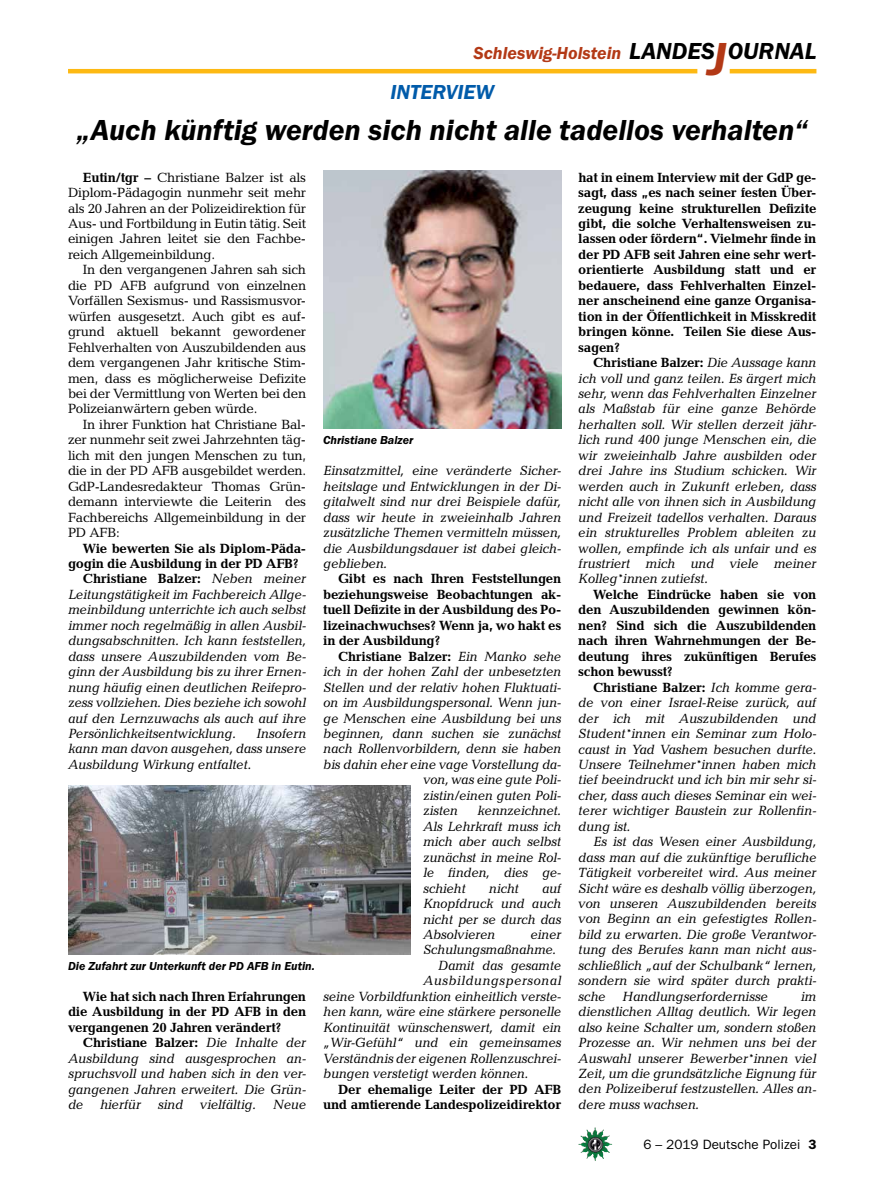
<style>
.page{position:relative;width:893px;height:1191px;background:#fff}
.page>*{position:absolute;margin:0;border:0;box-sizing:border-box;transform-origin:0 0}
.t1{font:italic 600 30px "Franklin Gothic Itc T";color:#000}
.t2{font:italic 600 24px "Franklin Gothic Itc T";color:#000}
.t3{font:italic 600 21px "Franklin Gothic Itc T";color:#005baa}
.t4{font:italic 600 18px "Franklin Gothic Itc T";color:#b33916}
.t5{font:italic 13.5px/15.5px "Candida";letter-spacing:-.02em;color:#000;text-align:justify}
.t6{font:700 13.5px/15.5px "Candida";letter-spacing:-.02em;color:#000;text-align:justify}
.t7{font:13.5px/15.5px "Candida";letter-spacing:-.02em;color:#000;text-align:justify}
.t8{font:13.5px "Franklin Gothic";color:#000}
.t9{font:italic 13.5px "Candida";letter-spacing:.03em;color:#000}
.t10{font:italic 600 12px "Franklin Gothic Itc T";color:#000}
.s1{font-size:48px;color:#b33916}
.s2{font-weight:700}
.s3{font-weight:400;font-style:italic}
.s4{font-weight:700;font-style:normal}
.s5{font-weight:600}
</style>
<div class="page">
<img style="left:578px;top:1127px;width:17px;height:25px">
<hr style="left:730px;top:69px;width:86px;height:4px;background:#fdb913">
<hr style="left:68px;top:69px;width:629px;height:4px;background:#fdb913">
<img style="left:323px;top:170px;width:238px;height:259px">
<img style="left:68px;top:785px;width:342px;height:169px">
<h3 class="t4" style="left:473px;top:42px;width:149px">Schleswig-Holstein</h3>
<h2 class="t2" style="left:629px;top:37px;width:189px">LANDES<span class="s1">J</span>OURNAL</h2>
<h3 class="t3" style="left:390px;top:80px;width:20px">Interview</h3>
<h1 class="t1" style="left:77px;top:112px;width:732px">„Auch künftig werden sich nicht alle tadellos verhalten“</h1>
<p class="t7" style="left:68px;top:169px;width:240px;text-indent:15px"><span class="s2">Eutin/tgr –</span> Christiane Balzer ist als Diplom-Pädagogin nunmehr seit mehr als 20 Jahren an der Polizeidirektion für Aus- und Fortbildung in Eutin tätig. Seit einigen Jahren leitet sie den Fachbe&shy;reich Allgemeinbildung.</p>
<p class="t7" style="left:68px;top:262px;width:240px;text-indent:15px">In den vergangenen Jahren sah sich die PD AFB aufgrund von einzelnen Vorfällen Sexismus- und Rassismusvor&shy;würfen ausgesetzt. Auch gibt es auf&shy;grund aktuell bekannt gewordener Fehlverhalten von Auszubildenden aus dem vergangenen Jahr kritische Stim&shy;men, dass es möglicherweise Defizite bei der Vermittlung von Werten bei den Polizeianwärtern geben würde.</p>
<p class="t7" style="left:68px;top:416px;width:240px;text-indent:15px">In ihrer Funktion hat Christiane Bal&shy;zer nunmehr seit zwei Jahrzehnten täg&shy;lich mit den jungen Menschen zu tun, die in der PD AFB ausgebildet werden.<br>GdP-Landesredakteur Thomas Grün&shy;demann interviewte die Leiterin des Fachbereichs Allgemeinbildung in der PD AFB:</p>
<p class="t6" style="left:83px;top:540px;width:225px">Wie bewerten Sie als Diplom-Päda-</p>
<p class="t6" style="left:68px;top:555px;width:232px">gogin die Ausbildung in der PD AFB?</p>
<p class="t6" style="left:83px;top:571px;width:225px">Christiane Balzer: <span class="s3">Neben meiner</span></p>
<p class="t5" style="left:68px;top:586px;width:240px">Leitungstätigkeit im Fachbereich Allge-</p>
<p class="t5" style="left:68px;top:602px;width:240px">meinbildung unterrichte ich auch selbst</p>
<p class="t5" style="left:68px;top:617px;width:240px">immer noch regelmäßig in allen Ausbil-</p>
<p class="t5" style="left:68px;top:633px;width:240px">dungsabschnitten. Ich kann feststellen,</p>
<p class="t5" style="left:68px;top:648px;width:240px">dass unsere Auszubildenden vom Be-</p>
<p class="t5" style="left:68px;top:664px;width:240px">ginn der Ausbildung bis zu ihrer Ernen-</p>
<p class="t5" style="left:68px;top:679px;width:240px">nung häufig einen deutlichen Reifepro-</p>
<p class="t5" style="left:68px;top:694px;width:240px">zess vollziehen. Dies beziehe ich sowohl</p>
<p class="t5" style="left:68px;top:710px;width:240px">auf den Lernzuwachs als auch auf ihre</p>
<p class="t5" style="left:68px;top:725px;width:170px">Persönlichkeitsentwicklung.</p>
<p class="t5" style="left:68px;top:725px;width:240px;text-indent:188px">Insofern kann man davon ausgehen, dass unsere Ausbildung Wirkung entfaltet.</p>
<p class="t10" style="left:68px;top:959px;width:248px">Die Zufahrt zur Unterkunft der PD AFB in Eutin.</p>
<p class="t6" style="left:68px;top:988px;width:240px;text-indent:15px">Wie hat sich nach Ihren Erfahrungen die Ausbildung in der PD AFB in den vergangenen 20 Jahren verändert?</p>
<p class="t5" style="left:68px;top:1034px;width:240px;text-indent:15px"><span class="s4">Christiane Balzer:</span> Die Inhalte der Ausbildung sind ausgesprochen an&shy;spruchsvoll und haben sich in den ver&shy;gangenen Jahren erweitert. Die Grün&shy;de hierfür sind vielfältig. Neue</p>
<p class="t10" style="left:323px;top:433px;width:92px">Christiane Balzer</p>
<p class="t5" style="left:323px;top:463px;width:240px">Einsatzmittel, eine veränderte Sicher&shy;heitslage und Entwicklungen in der Di&shy;gitalwelt sind nur drei Beispiele dafür, dass wir heute in zweieinhalb Jahren zusätzliche Themen vermitteln müssen, die Ausbildungsdauer ist dabei gleich&shy;geblieben.</p>
<p class="t6" style="left:323px;top:571px;width:240px;text-indent:15px">Gibt es nach Ihren Feststellungen beziehungsweise Beobachtungen ak&shy;tuell Defizite in der Ausbildung des Po&shy;lizeinachwuchses? Wenn ja, wo hakt es in der Ausbildung?</p>
<p class="t6" style="left:338px;top:648px;width:225px">Christiane Balzer: <span class="s3">Ein Manko sehe</span></p>
<p class="t5" style="left:323px;top:664px;width:240px">ich in der hohen Zahl der unbesetzten</p>
<p class="t5" style="left:323px;top:679px;width:240px">Stellen und der relativ hohen Fluktuati-</p>
<p class="t5" style="left:323px;top:694px;width:240px">on im Ausbildungspersonal. Wenn jun-</p>
<p class="t5" style="left:323px;top:710px;width:240px">ge Menschen eine Ausbildung bei uns</p>
<p class="t5" style="left:323px;top:725px;width:240px">beginnen, dann suchen sie zunächst</p>
<p class="t5" style="left:323px;top:741px;width:240px">nach Rollenvorbildern, denn sie haben</p>
<p class="t5" style="left:323px;top:756px;width:240px">bis dahin eher eine vage Vorstellung da-</p>
<p class="t5" style="left:423px;top:772px;width:140px">von, was eine gute Poli-</p>
<p class="t5" style="left:423px;top:787px;width:140px">zistin/einen guten Poli-</p>
<p class="t5" style="left:423px;top:803px;width:36px">zisten</p>
<p class="t5" style="left:423px;top:803px;width:140px;text-indent:54px">kennzeichnet.<br>Als Lehrkraft muss ich mich aber auch selbst zunächst in meine Rol&shy;le finden, dies ge&shy;schieht</p>
<p class="t5" style="left:423px;top:880px;width:140px;text-indent:119px">auf Knopfdruck und auch nicht per se durch das Absolvieren</p>
<p class="t5" style="left:489px;top:880px;width:32px">nicht</p>
<p class="t5" style="left:530px;top:926px;width:32px">einer</p>
<p class="t5" style="left:423px;top:942px;width:135px">Schulungsmaßnahme.</p>
<p class="t5" style="left:438px;top:957px;width:125px">Damit das gesamte</p>
<p class="t9" style="left:423px;top:973px;width:140px">Ausbildungspersonal</p>
<p class="t5" style="left:323px;top:988px;width:240px">seine Vorbildfunktion einheitlich verste-</p>
<p class="t5" style="left:323px;top:1003px;width:240px">hen kann, wäre eine stärkere personelle</p>
<p class="t5" style="left:323px;top:1019px;width:240px">Kontinuität wünschenswert, damit ein</p>
<p class="t5" style="left:323px;top:1034px;width:240px">„Wir-Gefühl“ und ein gemeinsames</p>
<p class="t5" style="left:323px;top:1050px;width:240px">Verständnis der eigenen Rollenzuschrei-</p>
<p class="t5" style="left:323px;top:1065px;width:207px">bungen verstetigt werden können.</p>
<p class="t6" style="left:323px;top:1081px;width:240px;text-align:right">Der ehemalige Leiter der PD AFB und amtierende Landespolizeidirektor</p>
<p class="t6" style="left:578px;top:169px;width:240px">hat in einem Interview mit der GdP ge&shy;sagt, dass „es nach seiner festen Über&shy;zeugung keine strukturellen Defizite gibt, die solche Verhaltensweisen zu&shy;lassen oder fördern“. Vielmehr finde in der PD AFB seit Jahren eine sehr wert&shy;orientierte Ausbildung statt und er bedauere, dass Fehlverhalten Einzel&shy;ner anscheinend eine ganze Organisa&shy;tion in der Öffentlichkeit in Misskredit bringen könne. Teilen Sie diese Aus&shy;sagen?</p>
<p class="t5" style="left:578px;top:355px;width:240px;text-indent:15px"><span class="s4">Christiane Balzer:</span> Die Aussage kann ich voll und ganz teilen. Es ärgert mich sehr, wenn das Fehlverhalten Einzelner als Maßstab für eine ganze Behörde herhalten soll. Wir stellen derzeit jähr&shy;lich rund 400 junge Menschen ein, die wir zweieinhalb Jahre ausbilden oder drei Jahre ins Studium schicken. Wir werden auch in Zukunft erleben, dass nicht alle von ihnen sich in Ausbildung und Freizeit tadellos verhalten. Daraus ein strukturelles Problem ableiten zu wollen, empfinde ich als unfair und es frustriert mich und viele meiner Kolleg*innen zutiefst.</p>
<p class="t6" style="left:578px;top:586px;width:240px;text-indent:15px">Welche Eindrücke haben sie von den Auszubildenden gewinnen kön&shy;nen? Sind sich die Auszubildenden nach ihren Wahrnehmungen der Be&shy;deutung ihres zukünftigen Berufes schon bewusst?</p>
<p class="t5" style="left:578px;top:679px;width:240px;text-indent:15px"><span class="s4">Christiane Balzer:</span> Ich komme gera&shy;de von einer Israel-Reise zurück, auf der ich mit Auszubildenden und Student*innen ein Seminar zum Holo&shy;caust in Yad Vashem besuchen durfte.<br>Unsere Teilnehmer*innen haben mich tief beeindruckt und ich bin mir sehr si&shy;cher, dass auch dieses Seminar ein wei&shy;terer wichtiger Baustein zur Rollenfin&shy;dung ist.</p>
<p class="t5" style="left:578px;top:833px;width:240px;text-indent:15px">Es ist das Wesen einer Ausbildung, dass man auf die zukünftige berufliche Tätigkeit vorbereitet wird. Aus meiner Sicht wäre es deshalb völlig überzogen, von unseren Auszubildenden bereits von Beginn an ein gefestigtes Rollen&shy;bild zu erwarten. Die große Verantwor&shy;tung des Berufes kann man nicht aus&shy;schließlich „auf der Schulbank“ lernen, sondern sie wird später durch prakti&shy;sche Handlungserfordernisse</p>
<p class="t5" style="left:578px;top:988px;width:240px;text-indent:223px">im dienstlichen Alltag deutlich. Wir legen also keine Schalter um, sondern stoßen Prozesse an. Wir nehmen uns bei der Auswahl unserer Bewerber*innen viel Zeit, um die grundsätzliche Eignung für den Polizeiberuf festzustellen. Alles an&shy;dere muss wachsen.</p>
<p class="t8" style="left:643px;top:1136px;width:175px">6 – 2019 Deutsche Polizei <span class="s5">3</span></p>
</div>
